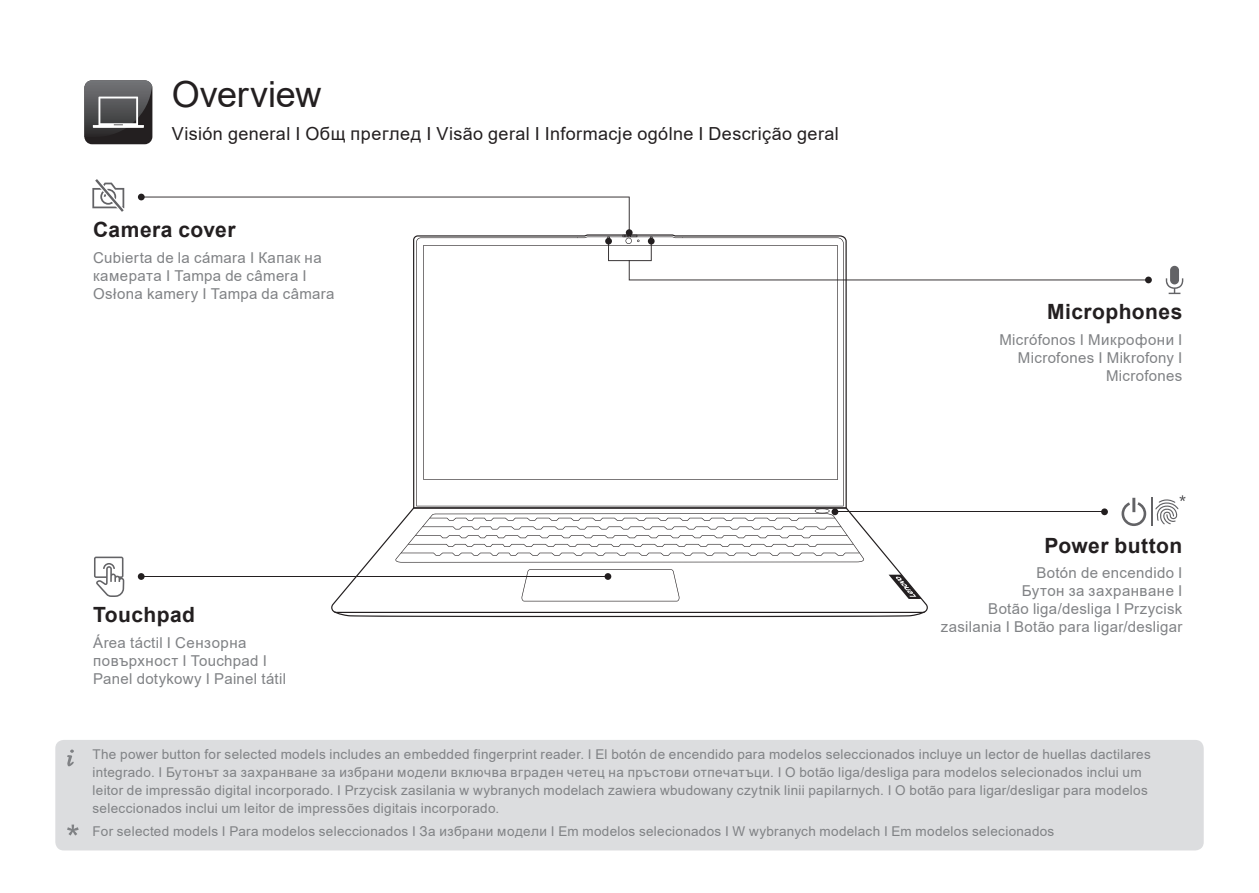
<style>
.page{position:relative;width:1259px;height:893px;background:#fff}
.page>*{position:absolute;margin:0;border:0;box-sizing:border-box;transform-origin:0 0}
.title_addtional_info{font:36px "Arial";letter-spacing:-.005em;color:#231f20}
.T2{font:700 21px "Arial";letter-spacing:.02em;color:#231f20}
.title_addtional_info-2{font:18px "Arial";letter-spacing:.025em;color:#231f20}
.body_5pt{font:15px/18px "Arial";letter-spacing:.02em;color:#808285;text-align:right}
.body_info_60_hui{font:13.5px/18px "Arial";letter-spacing:.02em;color:#808285}
</style>
<div class="page">
<div style="left:84px;top:80px;width:68px;height:64px;background:#231f20;border-radius:8px"></div>
<img style="left:84px;top:80px;width:68px;height:57px">
<svg style="left:93px;top:97px;width:51px;height:31px"></svg>
<svg style="left:335px;top:613px;width:589px;height:4px"></svg>
<svg style="left:331px;top:507px;width:597px;height:106px"></svg>
<svg style="left:888px;top:575px;width:33px;height:24px"></svg>
<svg style="left:521px;top:569px;width:158px;height:32px"></svg>
<svg style="left:416px;top:283px;width:427px;height:223px"></svg>
<svg style="left:395px;top:508px;width:469px;height:55px"></svg>
<svg style="left:1121px;top:495px;width:64px;height:31px"></svg>
<svg style="left:92px;top:179px;width:33px;height:33px"></svg>
<div style="left:138px;top:194px;width:7px;height:6px;background:#231f20;border-radius:50%"></div>
<svg style="left:141px;top:197px;width:1010px;height:86px"></svg>
<hr style="left:835px;top:511px;width:269px;height:1px;background:#231f20">
<div style="left:831px;top:508px;width:7px;height:7px;background:#231f20;border-radius:50%"></div>
<div style="left:1101px;top:508px;width:7px;height:7px;background:#231f20;border-radius:50%"></div>
<hr style="left:141px;top:576px;width:467px;height:1px;background:#231f20">
<div style="left:138px;top:573px;width:7px;height:7px;background:#231f20;border-radius:50%"></div>
<div style="left:604px;top:573px;width:7px;height:7px;background:#231f20;border-radius:50%"></div>
<svg style="left:94px;top:557px;width:30px;height:40px"></svg>
<div style="left:1170px;top:266px;width:9px;height:18px;background:#636366;border-radius:4px"></div>
<svg style="left:1165px;top:278px;width:18px;height:16px"></svg>
<div style="left:55px;top:740px;width:1148px;height:110px;background:#dcdddf;border-radius:9px"></div>
<svg style="left:67px;top:749px;width:7px;height:17px"></svg>
<svg style="left:67px;top:825px;width:12px;height:10px"></svg>
<p class="title_addtional_info" style="left:172px;top:70px;width:151px">Overview</p>
<p class="title_addtional_info-2" style="left:172px;top:121px;width:668px">Visión general I Общ преглед I Visão geral I Informacje ogólne I Descrição geral</p>
<p class="T2" style="left:93px;top:215px;width:144px">Camera cover</p>
<p class="body_5pt" style="left:93px;top:249px;width:243px;text-align:left">Cubierta de la cámara I Капак на камерата I Tampa de câmera I<br>Osłona kamery I Tampa da câmara</p>
<p class="T2" style="left:93px;top:599px;width:103px">Touchpad</p>
<p class="body_5pt" style="left:93px;top:633px;width:194px;text-align:left">Área táctil I Сензорна повърхност I Touchpad I<br>Panel dotykowy I Painel tátil</p>
<p class="T2" style="left:1047px;top:297px;width:137px">Microphones</p>
<p class="body_5pt" style="left:999px;top:331px;width:184px">Micrófonos I Микрофони I<br>Microfones I Mikrofony I<br>Microfones</p>
<p class="T2" style="left:1044px;top:531px;width:139px">Power button</p>
<p class="body_5pt" style="left:941px;top:563px;width:243px">Botón de encendido I<br>Бутон за захранване I<br>Botão liga/desliga I Przycisk zasilania I Botão para ligar/desligar</p>
<p class="body_info_60_hui" style="left:93px;top:745px;width:1059px">The power button for selected models includes an embedded fingerprint reader. I El botón de encendido para modelos seleccionados incluye un lector de huellas dactilares integrado. I Бутонът за захранване за избрани модели включва вграден четец на пръстови отпечатъци. I O botão liga/desliga para modelos selecionados inclui um leitor de impressão digital incorporado. I Przycisk zasilania w wybranych modelach zawiera wbudowany czytnik linii papilarnych. I O botão para ligar/desligar para modelos seleccionados inclui um leitor de impressões digitais incorporado.</p>
<p class="body_info_60_hui" style="left:93px;top:822px;width:963px">For selected models I Para modelos seleccionados I За избрани модели I Em modelos selecionados I W wybranych modelach I Em modelos selecionados</p>
</div>
